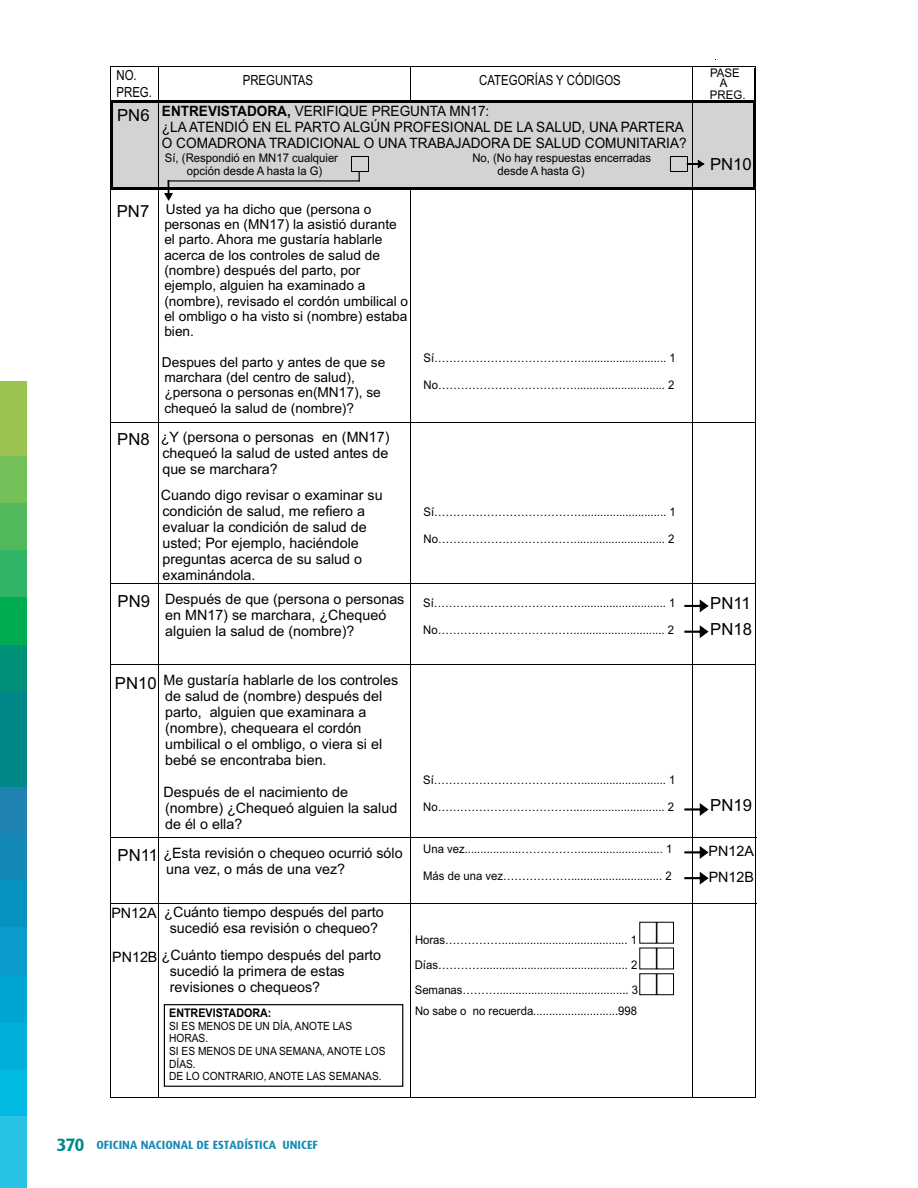
<style>
.page{position:relative;width:918px;height:1188px;background:#fff}
.page>*{position:absolute;margin:0;border:0;box-sizing:border-box;transform-origin:0 0}
.t1{font:16.65px/25.8px "Arial";color:#000}
.t2{font:14.25px/16px "Arial";color:#000}
.t3{font:14.25px/16px "Arial";color:#000;scale:.95 1}
.t4{font:13.95px "Arial";color:#000;scale:.82 1}
.t5{font:13.65px/15.3px "Arial";color:#000}
.t6{font:12px/25.8px "Arial";color:#000;scale:.95 1}
.t7{font:700 12px "Dax";color:#1589b6}
.t8{font:700 12px "Arial";color:#000;scale:.9 1}
.t9{font:12px "Arial";color:#000;scale:.96 1}
.t10{font:11.85px/13.4px "Arial";color:#000;text-align:center;scale:.95 1}
.t11{font:11.4px/12.6px "Arial";color:#000;scale:.9 1}
.s1{font-weight:700}
.s2{font-size:18px;color:#008889}
</style>
<div class="page">
<div style="left:0;top:1022px;width:27px;height:48px;background:#00afda"></div>
<div style="left:0;top:975px;width:27px;height:48px;background:#00a6d2"></div>
<div style="left:0;top:927px;width:27px;height:48px;background:#0a9cca"></div>
<div style="left:0;top:879px;width:27px;height:48px;background:#0693c0"></div>
<div style="left:0;top:1070px;width:27px;height:47px;background:#00bae4"></div>
<div style="left:0;top:832px;width:27px;height:48px;background:#1589b6"></div>
<div style="left:0;top:786px;width:27px;height:47px;background:#1f82b0"></div>
<div style="left:0;top:502px;width:27px;height:48px;background:#51b95c"></div>
<div style="left:0;top:550px;width:27px;height:48px;background:#30b566"></div>
<div style="left:0;top:598px;width:27px;height:47px;background:#00ad50"></div>
<div style="left:0;top:645px;width:27px;height:48px;background:#009278"></div>
<div style="left:0;top:455px;width:27px;height:48px;background:#75c159"></div>
<div style="left:0;top:692px;width:27px;height:48px;background:#008889"></div>
<div style="left:0;top:739px;width:27px;height:48px;background:#008889"></div>
<div style="left:0;top:381px;width:27px;height:75px;background:#9cc24f"></div>
<div style="left:0;top:1116px;width:27px;height:72px;background:#28c2e5"></div>
<div style="left:113px;top:102px;width:642px;height:86px;background:#d1d3d4"></div>
<div style="left:112px;top:102px;width:643px;height:86px;border:1px solid #000"></div>
<hr style="left:111px;top:100px;width:292px;height:2px;background:#000">
<hr style="left:405px;top:100px;width:296px;height:2px;background:#000">
<hr style="left:703px;top:100px;width:52px;height:2px;background:#000">
<hr style="left:111px;top:66px;width:645px;height:1px;background:#000">
<hr style="left:410px;top:66px;width:1px;height:35px;background:#000">
<hr style="left:692px;top:67px;width:1px;height:1030px;background:#000">
<hr style="left:111px;top:67px;width:1px;height:1030px;background:#000">
<hr style="left:158px;top:67px;width:1px;height:1030px;background:#000">
<hr style="left:755px;top:67px;width:1px;height:1030px;background:#000">
<hr style="left:111px;top:1097px;width:645px;height:1px;background:#000">
<hr style="left:410px;top:187px;width:1px;height:910px;background:#000">
<hr style="left:111px;top:187px;width:644px;height:2px;background:#000">
<hr style="left:754px;top:102px;width:2px;height:87px;background:#000">
<hr style="left:111px;top:422px;width:645px;height:1px;background:#000">
<hr style="left:111px;top:583px;width:645px;height:1px;background:#000">
<hr style="left:111px;top:664px;width:645px;height:1px;background:#000">
<hr style="left:111px;top:837px;width:645px;height:1px;background:#000">
<hr style="left:111px;top:903px;width:645px;height:1px;background:#000">
<div style="left:657px;top:922px;width:17px;height:21px;border:1px solid #000"></div>
<div style="left:657px;top:948px;width:17px;height:21px;border:1px solid #000"></div>
<div style="left:657px;top:974px;width:17px;height:21px;border:1px solid #000"></div>
<div style="left:164px;top:1004px;width:239px;height:83px;border:1px solid #000"></div>
<hr style="left:111px;top:102px;width:2px;height:87px;background:#000">
<svg style="left:685px;top:872px;width:23px;height:12px"></svg>
<svg style="left:685px;top:846px;width:23px;height:12px"></svg>
<svg style="left:685px;top:804px;width:23px;height:11px"></svg>
<svg style="left:685px;top:626px;width:23px;height:12px"></svg>
<svg style="left:685px;top:600px;width:23px;height:12px"></svg>
<svg style="left:164px;top:180px;width:9px;height:20px"></svg>
<hr style="left:168px;top:180px;width:192px;height:2px;background:#000">
<svg style="left:351px;top:157px;width:18px;height:25px"></svg>
<svg style="left:670px;top:156px;width:34px;height:16px"></svg>
<p class="t4" style="left:116px;top:66px;width:26px">NO.</p>
<p class="t9" style="left:710px;top:65px;width:32px">PASE</p>
<p class="t4" style="left:243px;top:71px;width:87px">PREGUNTAS</p>
<p class="t4" style="left:479px;top:71px;width:174px">CATEGORÍAS Y CÓDIGOS</p>
<p class="t9" style="left:720px;top:75px;width:9px">A</p>
<p class="t4" style="left:116px;top:83px;width:45px">PREG.</p>
<p class="t9" style="left:710px;top:87px;width:39px">PREG.</p>
<p class="t1" style="left:117px;top:104px;width:34px">PN6</p>
<p class="t3" style="left:162px;top:104px;width:554px"><span class="s1">ENTREVISTADORA,</span> VERIFIQUE PREGUNTA MN17:<br>¿LA ATENDIÓ EN EL PARTO ALGÚN PROFESIONAL DE LA SALUD, UNA PARTERA<br>O COMADRONA TRADICIONAL O UNA TRABAJADORA DE SALUD COMUNITARIA?</p>
<p class="t10" style="left:165px;top:153px;width:184px">Sí, (Respondió en MN17 cualquier opción desde A hasta la G)</p>
<p class="t6" style="left:498px;top:152px;width:163px;line-height:13.4px;text-indent:-25px">No, (No hay respuestas encerradas desde A hasta G)</p>
<p class="t1" style="left:710px;top:153px;width:43px">PN10</p>
<p class="t1" style="left:117px;top:200px;width:34px">PN7</p>
<p class="t5" style="left:164px;top:203px;width:245px">Usted ya ha dicho que (persona o personas en (MN17) la asistió durante el parto. Ahora me gustaría hablarle acerca de los controles de salud de (nombre) después del parto, por ejemplo, alguien ha examinado a (nombre), revisado el cordón umbilical o el ombligo o ha visto si (nombre) estaba bien.</p>
<p class="t5" style="left:162px;top:356px;width:225px">Despues del parto y antes de que se marchara (del centro de salud), ¿persona o personas en(MN17), se chequeó la salud de (nombre)?</p>
<p class="t6" style="left:424px;top:346px;width:267px">Sí…………………………………........................... 1</p>
<p class="t6" style="left:424px;top:373px;width:266px">No………………………………............................. 2</p>
<p class="t1" style="left:117px;top:428px;width:34px">PN8</p>
<p class="t2" style="left:162px;top:431px;width:229px;text-align:justify;text-indent:160px">en (MN17) chequeó la salud de usted antes de que se marchara?</p>
<p class="t2" style="left:161px;top:488px;width:223px">Cuando digo revisar o examinar su condición de salud, me refiero a evaluar la condición de salud de usted; Por ejemplo, haciéndole preguntas acerca de su salud o examinándola.</p>
<p class="t2" style="left:161px;top:431px;width:155px">¿Y (persona o personas</p>
<p class="t6" style="left:424px;top:500px;width:267px">Sí…………………………………........................... 1</p>
<p class="t6" style="left:424px;top:527px;width:266px">No………………………………............................. 2</p>
<p class="t1" style="left:118px;top:590px;width:34px">PN9</p>
<p class="t2" style="left:165px;top:592px;width:241px">Después de que (persona o personas en MN17) se marchara, ¿Chequeó alguien la salud de (nombre)?</p>
<p class="t6" style="left:423px;top:591px;width:267px">Sí…………………………………........................... 1</p>
<p class="t6" style="left:423px;top:618px;width:266px">No………………………………............................. 2</p>
<p class="t1" style="left:710px;top:592px;width:43px">PN11<br>PN18</p>
<p class="t2" style="left:164px;top:674px;width:236px">Me gustaría hablarle de los controles de salud de (nombre) después del parto, alguien que examinara a (nombre), chequeara el cordón umbilical o el ombligo, o viera si el bebé se encontraba bien.</p>
<p class="t2" style="left:164px;top:786px;width:235px">Después de el nacimiento de (nombre) ¿Chequeó alguien la salud de él o ella?</p>
<p class="t2" style="left:163px;top:847px;width:241px">¿Esta revisión o chequeo ocurrió sólo una vez, o más de una vez?</p>
<p class="t6" style="left:423px;top:837px;width:264px">Una vez..................……………........................... 1</p>
<p class="t1" style="left:115px;top:672px;width:43px">PN10</p>
<p class="t6" style="left:423px;top:768px;width:267px">Sí…………………………………........................... 1</p>
<p class="t6" style="left:423px;top:795px;width:266px">No………………………………............................. 2</p>
<p class="t1" style="left:710px;top:793px;width:43px">PN19</p>
<p class="t1" style="left:118px;top:844px;width:42px">PN11</p>
<p class="t2" style="left:709px;top:840px;width:47px;line-height:25.2px">PN12A<br>PN12B</p>
<p class="t2" style="left:111px;top:906px;width:47px">PN12A</p>
<p class="t2" style="left:112px;top:950px;width:47px">PN12B</p>
<p class="t6" style="left:423px;top:864px;width:263px">Más de una vez………………............................. 2</p>
<p class="t2" style="left:164px;top:905px;width:221px;text-align:center">¿Cuánto tiempo después del parto sucedió esa revisión o chequeo?</p>
<p class="t2" style="left:170px;top:948px;width:213px;text-indent:-8px">¿Cuánto tiempo después del parto sucedió la primera de estas revisiones o chequeos?</p>
<p class="t6" style="left:415px;top:928px;width:235px">Horas……………........................................ 1</p>
<p class="t6" style="left:415px;top:953px;width:237px">Días………….............................................. 2<br>Semanas……….......................................... 3</p>
<p class="t8" style="left:169px;top:1005px;width:115px">ENTREVISTADORA:</p>
<p class="t11" style="left:169px;top:1021px;width:242px">SI ES MENOS DE UN DÍA, ANOTE LAS<br>HORAS.<br>SI ES MENOS DE UNA SEMANA, ANOTE LOS<br>DÍAS.<br>DE LO CONTRARIO, ANOTE LAS SEMANAS.</p>
<p class="t7" style="left:57px;top:1138px;width:263px"><span class="s2">370</span> OFICINA NACIONAL DE ESTADÍSTICA UNICEF</p>
<p class="t6" style="left:415px;top:1000px;width:235px">No sabe o no recuerda...........................998</p>
</div>
